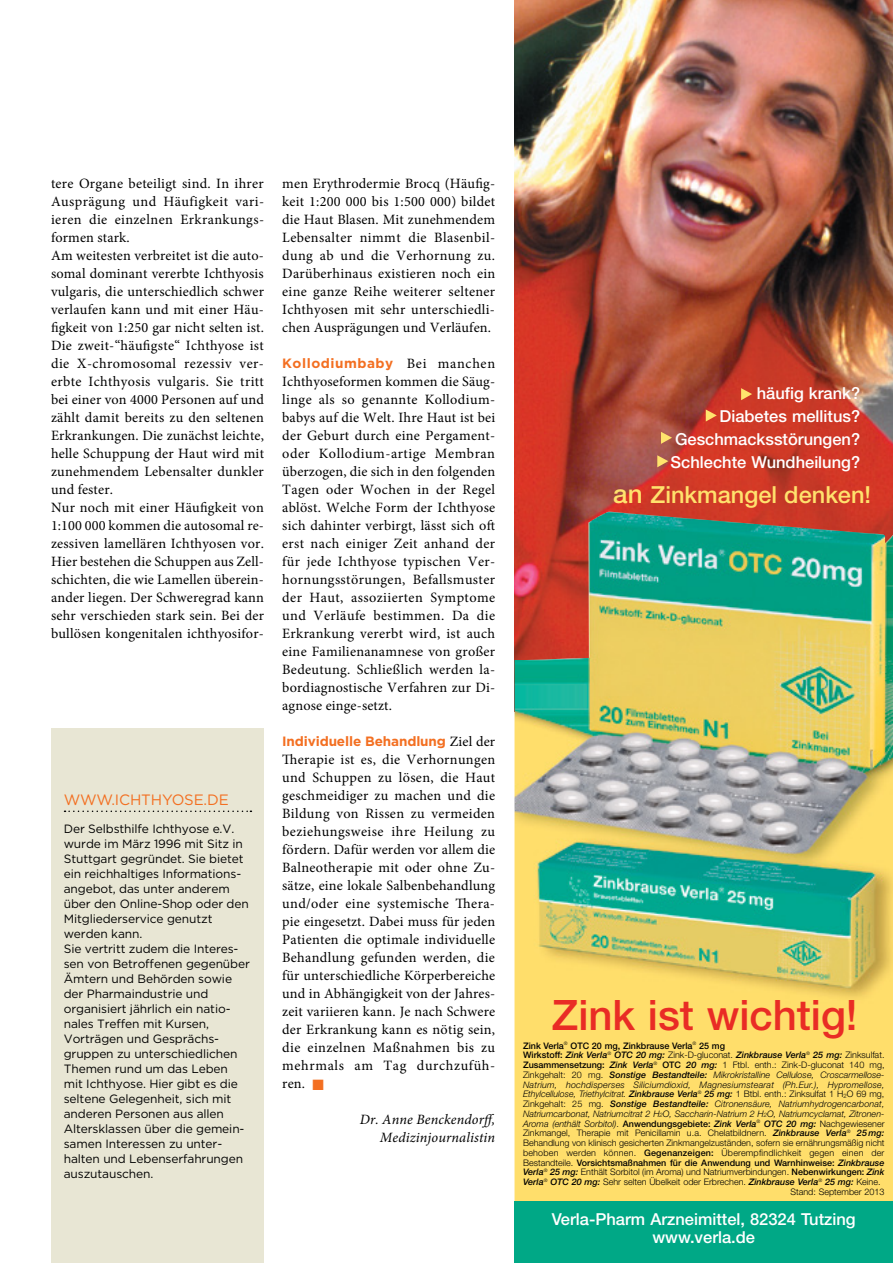
<style>
.page{position:relative;width:893px;height:1263px;background:#fff}
.page>*{position:absolute;margin:0;border:0;box-sizing:border-box;transform-origin:0 0}
.t1{font:500 42px "Helvetica Neue";color:#e92c25}
.t2{font:500 23.55px "Helvetica Neue";color:#ffe26d}
.t3{font:500 16.5px/23.1px "Helvetica Neue";color:#fff;text-align:right}
.t4{font:15px "Gotham";letter-spacing:-.01em;color:#f36f21}
.t5{font:14.25px/18px "Minion Pro";letter-spacing:.015em;color:#000;text-align:justify}
.t6{font:italic 14.25px/18px "Minion Pro";letter-spacing:.01em;color:#000;text-align:right}
.t7{font:700 13.5px "Gotham";letter-spacing:-.01em;color:#f36f21}
.t8{font:700 13.5px "Gotham";letter-spacing:.04em;color:#f36f21}
.t9{font:12px/15px "Gotham";letter-spacing:-.01em;color:#000}
.t10{font:italic 300 9px "Helvetica Neue";letter-spacing:.005em;color:#000}
.t11{font:300 9px "Helvetica Neue";color:#000}
.t12{font:500 9px "Helvetica Neue";color:#000}
.t13{font:italic 500 9px "Helvetica Neue";color:#000}
.t14{font:300 9px "Helvetica Neue";letter-spacing:.02em;color:#000}
.s1{font-family:"Minion Pro";font-weight:400;font-size:14.25px;color:#000}
.s2{color:#f36f21}
.s3{font-size:25.95px}
.s4{font-style:normal}
.s5{font-weight:300;font-style:normal}
.s6{font-weight:500}
.s7{font-weight:500;font-style:italic}
.s8{font-style:normal;font-size:6px}
.s9{font-size:6px}
.s10{font-weight:500;font-style:normal}
.s11{font-weight:300}
.s12{font-style:italic}
</style>
<div class="page">
<div style="left:51px;top:728px;width:213px;height:535px;background:#e8e6d4"></div>
<svg style="left:65px;top:810px;width:186px;height:2px"></svg>
<img style="left:514px;top:0;width:379px;height:512px">
<img style="left:514px;top:512px;width:379px;height:689px">
<div style="left:514px;top:1201px;width:379px;height:62px;background:#00a886"></div>
<svg style="left:741px;top:388px;width:11px;height:12px"></svg>
<svg style="left:706px;top:409px;width:11px;height:13px"></svg>
<svg style="left:661px;top:432px;width:11px;height:12px"></svg>
<svg style="left:657px;top:455px;width:11px;height:12px"></svg>
<p class="t5" style="left:51px;top:175px;width:215px;text-align:left">tere Organe beteiligt sind. In ihrer Ausprägung und Häufigkeit vari&shy;ieren die einzelnen Erkrankungs&shy;formen stark.<br>Am weitesten verbreitet ist die auto&shy;somal dominant vererbte Ichthyosis vulgaris, die unterschiedlich schwer verlaufen kann und mit einer Häu&shy;figkeit von 1:250 gar nicht selten ist.<br>Die zweit-“häufigste“ Ichthyose ist die X-chromosomal rezessiv ver&shy;erbte Ichthyosis vulgaris. Sie tritt bei einer von 4000 Personen auf und zählt damit bereits zu den seltenen Erkrankungen. Die zunächst leichte, helle Schuppung der Haut wird mit zunehmendem Lebensalter dunkler und fester.<br>Nur noch mit einer Häufigkeit von 1:100 000 kommen die autosomal re&shy;zessiven lamellären Ichthyosen vor.<br>Hier bestehen die Schuppen aus Zell&shy;schichten, die wie Lamellen überein&shy;ander liegen. Der Schweregrad kann sehr verschieden stark sein. Bei der bullösen kongenitalen ichthyosifor-</p>
<p class="t5" style="left:282px;top:175px;width:215px">men Erythrodermie Brocq (Häufig&shy;keit 1:200 000 bis 1:500 000) bildet die Haut Blasen. Mit zunehmendem Lebensalter nimmt die Blasenbil&shy;dung ab und die Verhornung zu.<br>Darüberhinaus existieren noch ein eine ganze Reihe weiterer seltener Ichthyosen mit sehr unterschiedli&shy;chen Ausprägungen und Verläufen.</p>
<p class="t8" style="left:282px;top:354px;width:214px">Kollodiumbaby <span class="s1">Bei manchen</span></p>
<p class="t5" style="left:282px;top:373px;width:214px">Ichthyoseformen kommen die Säug&shy;linge als so genannte Kollodium&shy;babys auf die Welt. Ihre Haut ist bei der Geburt durch eine Pergament&shy;oder Kollodium-artige Membran überzogen, die sich in den folgenden Tagen oder Wochen in der Regel ablöst. Welche Form der Ichthyose sich dahinter verbirgt, lässt sich oft erst nach einiger Zeit anhand der für jede Ichthyose typischen Ver&shy;hornungsstörungen, Befallsmuster der Haut, assoziierten Symptome und Verläufe bestimmen. Da die Erkrankung vererbt wird, ist auch eine Familienanamnese von großer Bedeutung. Schließlich werden la&shy;bordiagnostische Verfahren zur Di&shy;agnose einge-setzt.</p>
<p class="t7" style="left:282px;top:732px;width:214px">Individuelle Behandlung <span class="s1">Ziel der</span></p>
<p class="t5" style="left:282px;top:751px;width:215px">Therapie ist es, die Verhornungen und Schuppen zu lösen, die Haut geschmeidiger zu machen und die Bildung von Rissen zu vermeiden beziehungsweise ihre Heilung zu fördern. Dafür werden vor allem die Balneotherapie mit oder ohne Zu&shy;sätze, eine lokale Salbenbehandlung und/oder eine systemische Thera&shy;pie eingesetzt. Dabei muss für jeden Patienten die optimale individuelle Behandlung gefunden werden, die für unterschiedliche Körperbereiche und in Abhängigkeit von der Jahres&shy;zeit variieren kann. Je nach Schwere der Erkrankung kann es nötig sein, die einzelnen Maßnahmen bis zu mehrmals am Tag durchzufüh&shy;ren. <span class="s2">■</span></p>
<p class="t6" style="left:360px;top:1111px;width:138px">Dr. Anne Benckendorff,<br>Medizinjournalistin</p>
<p class="t4" style="left:64px;top:790px;width:167px">www.ichthyose.de</p>
<p class="t9" style="left:64px;top:821px;width:188px">Der Selbsthilfe I chthyose e.V. wurde im März 1996 mit Sitz in<br>Stuttgart gegründet. Sie bietet ein reichhaltiges I nformations&shy;angebot, das unter anderem über den Online-Shop oder den<br>Mitgliederservice genutzt werden kann.<br>Sie vertritt zudem die I nteres&shy;sen von Betroffenen gegenüber<br>Ämtern und Behörden sowie der Pharmaindustrie und organisiert jährlich ein natio&shy;nales Treffen mit Kursen,<br>Vorträgen und Gesprächs&shy;gruppen zu unterschiedlichen<br>Themen rund um das Leben mit Ichthyose. H ier gibt es die seltene Gelegenheit, sich mit anderen Personen aus allen<br>Altersklassen über die gemein&shy;samen I nteressen zu unter&shy;halten und Lebenserfahrungen auszutauschen.</p>
<p class="t3" style="left:671px;top:381px;width:191px">häufig krank?<br>Diabetes mellitus?<br>Geschmacksstörungen?<br>Schlechte Wundheilung?</p>
<h2 class="t2" style="left:613px;top:480px;width:259px"><span class="s3">an</span> Zinkmangel denken!</h2>
<h1 class="t1" style="left:552px;top:990px;width:307px">Zink ist wichtig!</h1>
<p class="t12" style="left:523px;top:1040px;width:204px">Zink Verla<sup>®</sup> OTC 20 mg, Zinkbrause Verla<sup>®</sup> 25 mg</p>
<p class="t13" style="left:523px;top:1050px;width:363px"><span class="s4">Wirkstoff:</span> Zink Verla<sup>®</sup> OTC 20 mg: <span class="s5">Zink-D-gluconat.</span> Zinkbrause Verla<sup>®</sup> 25 mg: <span class="s5">Zinksulfat.</span></p>
<p class="t11" style="left:523px;top:1059px;width:363px"><span class="s6">Zusammensetzung:</span> <span class="s7">Zink Verla</span><sup>®</sup> <span class="s6">OTC</span> <span class="s7">20 mg:</span> 1 Ftbl. enth.: Zink-D-gluconat 140 mg,</p>
<p class="t10" style="left:523px;top:1069px;width:363px"><span class="s4">Zinkgehalt: 20 mg.</span> <span class="s6">Sonstige Bestandteile:</span> Mikrokristalline Cellulose, Croscarmellose-</p>
<p class="t10" style="left:523px;top:1079px;width:363px">Natrium, hochdisperses Siliciumdioxid, Magnesiumstearat (Ph.Eur.), Hypromellose,</p>
<p class="t10" style="left:523px;top:1089px;width:363px">Ethylcellulose, Triethylcitrat. <span class="s6">Zinkbrause Verla</span><sup>®</sup> <span class="s6">25 mg:</span> <span class="s4">1 Btbl. enth.: Zinksulfat 1 H</span><span class="s8">2</span><span class="s4">O 69 mg,</span></p>
<p class="t10" style="left:523px;top:1098px;width:363px"><span class="s4">Zinkgehalt: 25 mg.</span> <span class="s6">Sonstige Bestandteile:</span> Citronensäure, Natriumhydrogencarbonat,</p>
<p class="t10" style="left:523px;top:1108px;width:363px">Natriumcarbonat, Natriumcitrat 2 H<span class="s9">2</span>O, Saccharin-Natrium 2 H<span class="s9">2</span>O, Natriumcyclamat, Zitronen-</p>
<p class="t10" style="left:523px;top:1118px;width:363px">Aroma (enthält Sorbitol)<span class="s4">.</span> <span class="s10">Anwendungsgebiete:</span> <span class="s6">Zink Verla</span><sup>®</sup> <span class="s6">OTC 20 mg:</span> <span class="s4">Nachgewiesener</span></p>
<p class="t11" style="left:523px;top:1128px;width:363px">Zinkmangel, Therapie mit Penicillamin u.a. Chelatbildnern. <span class="s7">Zinkbrause Verla</span><sup>®</sup> <span class="s7">25 mg:</span></p>
<p class="t11" style="left:523px;top:1137px;width:363px">Behandlung von klinisch gesicherten Zinkmangelzuständen, sofern sie ernährungsmäßig nicht</p>
<p class="t14" style="left:523px;top:1147px;width:363px">behoben werden können. <span class="s6">Gegenanzeigen:</span> Überempfindlichkeit gegen einen der</p>
<p class="t12" style="left:523px;top:1157px;width:363px"><span class="s11">Bestandteile.</span> Vorsichtsmaßnahmen für die Anwendung und Warnhinweise: <span class="s12">Zinkbrause</span></p>
<p class="t11" style="left:523px;top:1167px;width:363px"><span class="s7">Verla</span><sup>®</sup> <span class="s7">25 mg:</span> Enthält Sorbitol (im Aroma) und Natriumverbindungen. <span class="s6">Nebenwirkungen:</span> <span class="s7">Zink</span></p>
<p class="t11" style="left:523px;top:1176px;width:359px"><span class="s7">Verla</span><sup>®</sup> <span class="s7">OTC 20 mg:</span> Sehr selten Übelkeit oder Erbrechen. <span class="s7">Zinkbrause Verla</span><sup>®</sup> <span class="s7">25 mg:</span> Keine.</p>
<p class="t11" style="left:790px;top:1186px;width:96px">Stand: September 2013</p>
<p class="t3" style="left:552px;top:1210px;width:305px;line-height:18px;text-align:center">Verla-Pharm Arzneimittel, 82324 Tutzing www.verla.de</p>
</div>
